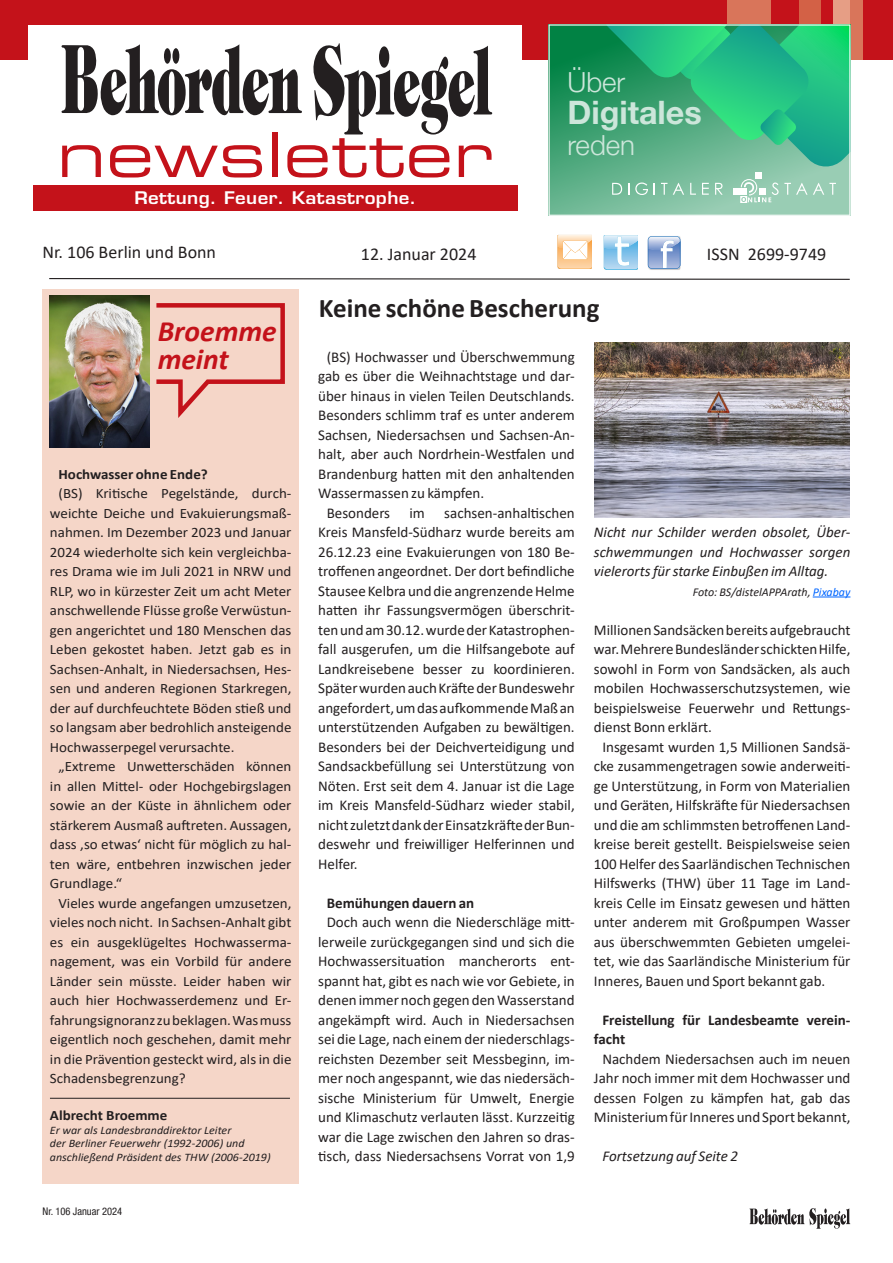
<style>
.page{position:relative;width:893px;height:1263px;background:#fff}
.page>*{position:absolute;margin:0;border:0;box-sizing:border-box;transform-origin:0 0}
.t1{font:61.5px "Eurostile Extended Two";letter-spacing:.01em;color:#c4121a}
.t2{font:700 32.25px "Helvetica Neue LT Pro";color:#cce6da}
.t3{font:italic 700 29.55px/28px "Calibri";color:#c4121a}
.t4{font:300 27.75px "Helvetica Neue LT Pro";color:#cce6da}
.Head_newsletter{font:700 27px "Calibri";color:#231f20}
.Zwischenüberschrift{font:18px "Calibri";color:#231f20}
.t5{font:600 16.95px "Eurostile";letter-spacing:.02em;color:#fff;scale:1.1 1}
.fliesstext_newsletter{font:15px/19.5px "Calibri";color:#231f20;text-align:justify}
.bildunterschrift{font:italic 15px/19.5px "Calibri";color:#231f20;text-align:justify}
.fliesstext_newsletter-2{font:700 15px/19.5px "Calibri";color:#231f20}
.fliesstext_newsletter-3{font:italic 15px "Calibri";color:#231f20}
.t6{font:14.4px "Calibri";color:#231f20;scale:1.05 1}
.t7{font:700 14.4px "Calibri";color:#231f20;scale:1.05 1}
.bildunterschrift-2{font:italic 12px "Calibri";color:#231f20}
.t8{font:italic 11.4px/13.8px "Calibri";color:#231f20;scale:1.05 1}
.t9{font:condensed 10.5px "Helvetica Neue LT Pro";color:#231f20}
.s1{color:#06f}
</style>
<div class="page">
<div style="left:0;top:0;width:893px;height:60px;background:#c4121a"></div>
<div style="left:799px;top:0;width:21px;height:60px;background:#d36146"></div>
<div style="left:727px;top:0;width:43px;height:60px;background:#d9755a"></div>
<div style="left:833px;top:0;width:24px;height:60px;background:#e69e85"></div>
<div style="left:850px;top:0;width:13px;height:60px;background:#d9755a"></div>
<svg style="left:749px;top:1208px;width:101px;height:21px"></svg>
<svg style="left:49px;top:278px;width:801px;height:2px;background:#828080"></svg>
<img style="left:647px;top:239px;width:33px;height:31px">
<svg style="left:648px;top:236px;width:32px;height:33px"></svg>
<svg style="left:558px;top:235px;width:34px;height:34px"></svg>
<svg style="left:604px;top:236px;width:34px;height:34px"></svg>
<div style="left:29px;top:25px;width:493px;height:200px;background:#fff"></div>
<svg style="left:62px;top:43px;width:430px;height:92px"></svg>
<div style="left:34px;top:185px;width:484px;height:25px;background:#c4121a"></div>
<div style="left:43px;top:289px;width:256px;height:894px;background:#f5d6c8"></div>
<img style="left:50px;top:295px;width:100px;height:152px">
<hr style="left:50px;top:1098px;width:240px;height:1px;background:#231f20">
<svg style="left:156px;top:303px;width:129px;height:115px"></svg>
<hr style="left:813px;top:597px;width:37px;height:1px;background:#06f">
<svg style="left:549px;top:24px;width:301px;height:192px;background:#4bb788"></svg>
<img style="left:594px;top:342px;width:256px;height:176px">
<p class="t1" style="left:57px;top:113px;width:437px">newsletter</p>
<p class="t5" style="left:134px;top:187px;width:258px">Rettung. Feuer. Katastrophe.</p>
<p class="t4" style="left:567px;top:65px;width:59px">Über</p>
<p class="t2" style="left:567px;top:93px;width:136px">Digitales</p>
<p class="t4" style="left:567px;top:128px;width:69px">reden</p>
<p class="Zwischenüberschrift" style="left:43px;top:240px;width:175px">Nr. 106 Berlin und Bonn</p>
<p class="Zwischenüberschrift" style="left:361px;top:242px;width:117px">12. Januar 2024</p>
<p class="Zwischenüberschrift" style="left:707px;top:242px;width:121px">ISSN 2699-9749</p>
<p class="t3" style="left:158px;top:316px;width:121px">Broemme meint</p>
<p class="t7" style="left:58px;top:464px;width:144px">Hochwasser ohne Ende?</p>
<p class="t6" style="left:58px;top:483px;width:223px">(BS) Kritische Pegelstände, durch-</p>
<p class="t6" style="left:50px;top:503px;width:231px">weichte Deiche und Evakuierungsmaß-</p>
<p class="t6" style="left:50px;top:522px;width:231px">nahmen. Im Dezember 2023 und Januar</p>
<p class="t6" style="left:50px;top:542px;width:231px">2024 wiederholte sich kein vergleichba-</p>
<p class="t6" style="left:50px;top:561px;width:231px">res Drama wie im Juli 2021 in NRW und</p>
<p class="t6" style="left:50px;top:581px;width:232px">RLP, wo in kürzester Zeit um acht Meter</p>
<p class="t6" style="left:50px;top:600px;width:231px">anschwellende Flüsse große Verwüstun-</p>
<p class="t6" style="left:50px;top:620px;width:231px">gen angerichtet und 180 Menschen das</p>
<p class="t6" style="left:50px;top:639px;width:231px">Leben gekostet haben. Jetzt gab es in</p>
<p class="t6" style="left:50px;top:659px;width:231px">Sachsen-Anhalt, in Niedersachsen, Hes-</p>
<p class="t6" style="left:50px;top:678px;width:232px">sen und anderen Regionen Starkregen,</p>
<p class="t6" style="left:50px;top:698px;width:231px">der auf durchfeuchtete Böden stieß und</p>
<p class="t6" style="left:50px;top:717px;width:232px">so langsam aber bedrohlich ansteigende</p>
<p class="t6" style="left:50px;top:737px;width:177px">Hochwasserpegel verursachte.</p>
<p class="t6" style="left:58px;top:756px;width:223px">„Extreme Unwetterschäden können</p>
<p class="t6" style="left:50px;top:776px;width:231px">in allen Mittel- oder Hochgebirgslagen</p>
<p class="t6" style="left:50px;top:795px;width:231px">sowie an der Küste in ähnlichem oder</p>
<p class="t6" style="left:50px;top:815px;width:232px">stärkerem Ausmaß auftreten. Aussagen,</p>
<p class="t6" style="left:50px;top:834px;width:231px">dass ‚so etwas‘ nicht für möglich zu hal-</p>
<p class="t6" style="left:50px;top:854px;width:232px">ten wäre, entbehren inzwischen jeder</p>
<p class="t6" style="left:50px;top:873px;width:70px">Grundlage.“</p>
<p class="t6" style="left:58px;top:893px;width:223px">Vieles wurde angefangen umzusetzen,</p>
<p class="t6" style="left:50px;top:912px;width:231px">vieles noch nicht. In Sachsen-Anhalt gibt</p>
<p class="t6" style="left:50px;top:932px;width:231px">es ein ausgeklügeltes Hochwasserma-</p>
<p class="t6" style="left:50px;top:951px;width:232px">nagement, was ein Vorbild für andere</p>
<p class="t6" style="left:50px;top:971px;width:231px">Länder sein müsste. Leider haben wir</p>
<p class="t6" style="left:50px;top:990px;width:231px">auch hier Hochwasserdemenz und Er-</p>
<p class="t6" style="left:50px;top:1010px;width:231px">fahrungsignoranz zu beklagen. Was muss</p>
<p class="t6" style="left:50px;top:1029px;width:232px">eigentlich noch geschehen, damit mehr</p>
<p class="t6" style="left:50px;top:1049px;width:231px">in die Prävention gesteckt wird, als in die</p>
<p class="t6" style="left:50px;top:1068px;width:131px">Schadensbegrenzung?</p>
<p class="t7" style="left:50px;top:1105px;width:113px">Albrecht Broemme</p>
<p class="t8" style="left:50px;top:1122px;width:212px">Er war als Landesbranddirektor Leiter<br>der Berliner Feuerwehr (1992-2006) und anschließend Präsident des THW (2006-2019)</p>
<p class="t9" style="left:43px;top:1205px;width:81px">Nr. 106 Januar 2024</p>
<p class="Head_newsletter" style="left:319px;top:289px;width:282px">Keine schöne Bescherung</p>
<p class="fliesstext_newsletter" style="left:318px;top:346px;width:258px;text-indent:9px">(BS) Hochwasser und Überschwemmung gab es über die Weihnachtstage und dar&shy;über hinaus in vielen Teilen Deutschlands.<br>Besonders schlimm traf es unter anderem Sachsen, Niedersachsen und Sachsen-An&shy;halt, aber auch Nordrhein-Westfalen und Brandenburg hatten mit den anhaltenden Wassermassen zu kämpfen.</p>
<p class="fliesstext_newsletter" style="left:327px;top:502px;width:65px">Besonders</p>
<p class="fliesstext_newsletter" style="left:410px;top:502px;width:17px">im</p>
<p class="fliesstext_newsletter" style="left:318px;top:502px;width:258px;text-indent:126px">sachsen-anhaltischen Kreis Mansfeld-Südharz wurde bereits am 26.12.23 eine Evakuierungen von 180 Be&shy;troffenen angeordnet. Der dort befindliche Stausee Kelbra und die angrenzende Helme hatten ihr Fassungsvermögen überschrit&shy;ten und am 30.12. wurde der Katastrophen&shy;fall ausgerufen, um die Hilfsangebote auf Landkreisebene besser zu koordinieren.<br>Später wurden auch Kräfte der Bundeswehr angefordert, um das aufkommende Maß an unterstützenden Aufgaben zu bewältigen.<br>Besonders bei der Deichverteidigung und Sandsackbefüllung sei Unterstützung von Nöten. Erst seit dem 4. Januar ist die Lage im Kreis Mansfeld-Südharz wieder stabil, nicht zuletzt dank der Einsatzkräfte der Bun&shy;deswehr und freiwilliger Helferinnen und Helfer.</p>
<p class="fliesstext_newsletter-2" style="left:327px;top:893px;width:149px">Bemühungen dauern an</p>
<p class="fliesstext_newsletter" style="left:318px;top:912px;width:258px;text-align:center">Doch auch wenn die Niederschläge mitt&shy;lerweile zurückgegangen sind und sich die Hochwassersituation mancherorts ent&shy;spannt hat, gibt es nach wie vor Gebiete, in denen immer noch gegen den Wasserstand angekämpft wird. Auch in Niedersachsen sei die Lage, nach einem der niederschlags&shy;reichsten Dezember seit Messbeginn, im&shy;mer noch angespannt, wie das niedersäch&shy;sische Ministerium für Umwelt, Energie und Klimaschutz verlauten lässt. Kurzzeitig war die Lage zwischen den Jahren so dras&shy;tisch, dass Niedersachsens Vorrat von 1,9</p>
<p class="bildunterschrift" style="left:594px;top:522px;width:258px">Nicht nur Schilder werden obsolet, Über&shy;schwemmungen und Hochwasser sorgen vielerorts für starke Einbußen im Alltag.</p>
<p class="bildunterschrift-2" style="left:693px;top:583px;width:159px">Foto: BS/distelAPPArath, <span class="s1">Pixabay</span></p>
<p class="fliesstext_newsletter" style="left:594px;top:619px;width:258px">Millionen Sandsäcken bereits aufgebraucht war. Mehrere Bundesländer schickten Hilfe, sowohl in Form von Sandsäcken, als auch mobilen Hochwasserschutzsystemen, wie beispielsweise Feuerwehr und Rettungs&shy;dienst Bonn erklärt.</p>
<p class="fliesstext_newsletter" style="left:594px;top:736px;width:258px;text-indent:9px">Insgesamt wurden 1,5 Millionen Sandsä&shy;cke zusammengetragen sowie anderweiti&shy;ge Unterstützung, in Form von Materialien und Geräten, Hilfskräfte für Niedersachsen und die am schlimmsten betroffenen Land&shy;kreise bereit gestellt. Beispielsweise seien 100 Helfer des Saarländischen Technischen Hilfswerks (THW) über 11 Tage im Land&shy;kreis Celle im Einsatz gewesen und hätten unter anderem mit Großpumpen Wasser aus überschwemmten Gebieten umgelei&shy;tet, wie das Saarländische Ministerium für Inneres, Bauen und Sport bekannt gab.</p>
<p class="fliesstext_newsletter-2" style="left:594px;top:1010px;width:258px;text-indent:9px">Freistellung für Landesbeamte verein&shy;facht</p>
<p class="fliesstext_newsletter" style="left:594px;top:1048px;width:258px;text-align:center">Nachdem Niedersachsen auch im neuen Jahr noch immer mit dem Hochwasser und dessen Folgen zu kämpfen hat, gab das Ministerium für Inneres und Sport bekannt,</p>
<p class="fliesstext_newsletter-3" style="left:602px;top:1146px;width:137px">Fortsetzung auf Seite 2</p>
</div>
